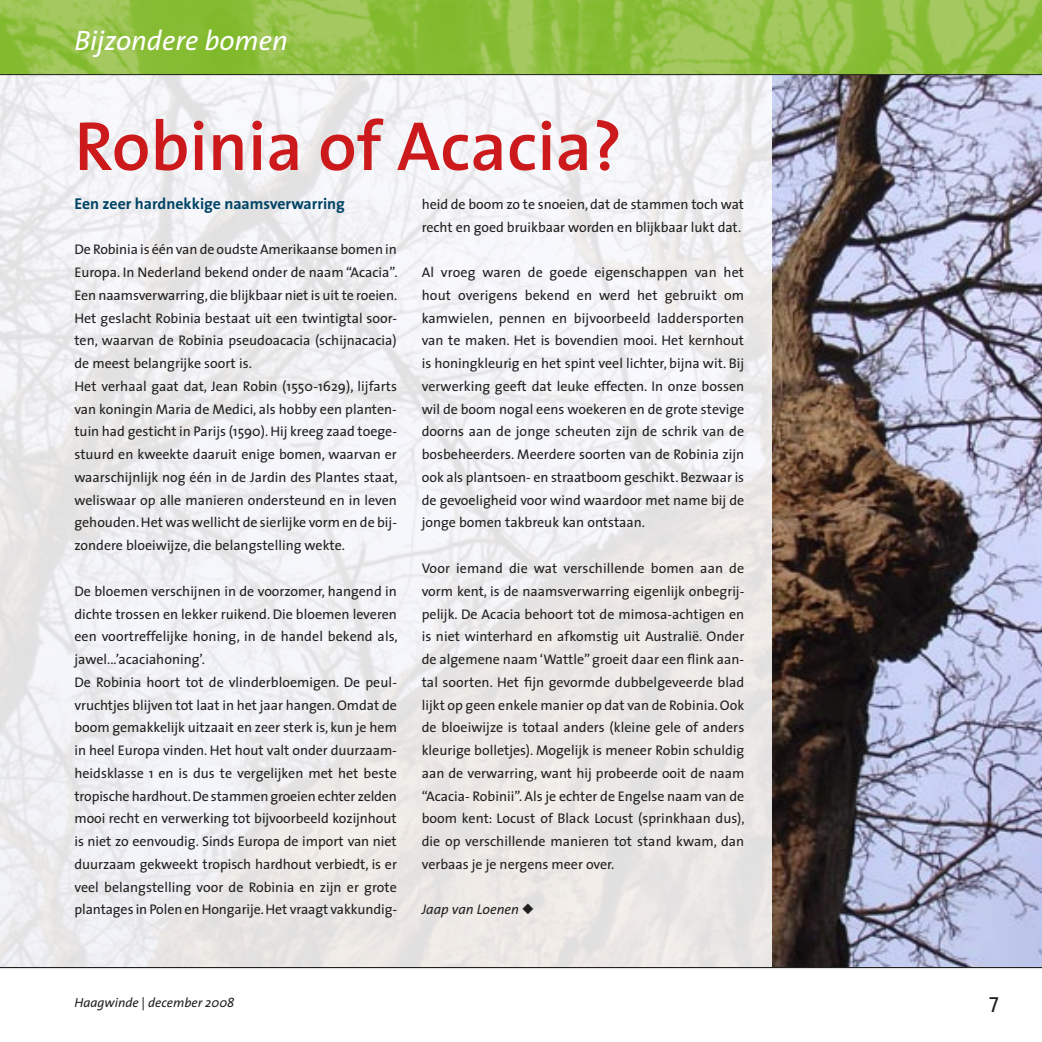
<style>
.page{position:relative;width:1042px;height:1042px;background:#fff}
.page>*{position:absolute;margin:0;border:0;box-sizing:border-box;transform-origin:0 0}
.t1{font:600 70px "The Sans";color:#cc1a1c}
.t2{font:italic 28px "The Sans";color:#fff}
.t3{font:21px "The Sans";color:#20201e}
.t4{font:700 15.75px "The Sans";color:#046}
.t5{font:14px/22.8px "The Sans";color:#20201e}
.t6{font:italic 14px "The Sans";color:#20201e}
.t7{font:italic 13.12px "The Sans";color:#20201e}
</style>
<div class="page">
<img style="left:772px;top:75px;width:270px;height:892px">
<svg style="left:0;top:0;width:1042px;height:74px;background:#92c145"></svg>
<hr style="left:0;top:967px;width:1042px;height:1px;background:#20201e">
<hr style="left:0;top:74px;width:1042px;height:1px;background:#20201e">
<h2 class="t2" style="left:74px;top:17px;width:215px">Bijzondere bomen</h2>
<h1 class="t1" style="left:74px;top:88px;width:549px">Robinia of Acacia?</h1>
<p class="t4" style="left:74px;top:190px;width:272px">Een zeer hardnekkige naamsverwarring</p>
<p class="t5" style="left:74px;top:238px;width:325px">De Robinia is één van de oudste Amerikaanse bomen in Europa. In Nederland bekend onder de naam “Acacia”.<br>Een naamsverwarring, die blijkbaar niet is uit te roeien.<br>Het geslacht Robinia bestaat uit een twintigtal soor&shy;ten, waarvan de Robinia pseudoacacia (schijnacacia) de meest belangrijke soort is.<br>Het verhaal gaat dat, Jean Robin (1550-1629), lijfarts van koningin Maria de Medici, als hobby een planten&shy;tuin had gesticht in Parijs (1590). Hij kreeg zaad toege&shy;stuurd en kweekte daaruit enige bomen, waarvan er waarschijnlijk nog één in de Jardin des Plantes staat, weliswaar op alle manieren ondersteund en in leven gehouden. Het was wellicht de sierlijke vorm en de bij&shy;zondere bloeiwijze, die belangstelling wekte.</p>
<p class="t5" style="left:74px;top:579px;width:325px">De bloemen verschijnen in de voorzomer, hangend in dichte trossen en lekker ruikend. Die bloemen leveren een voortreffelijke honing, in de handel bekend als, jawel...’acaciahoning’.<br>De Robinia hoort tot de vlinderbloemigen. De peul&shy;vruchtjes blijven tot laat in het jaar hangen. Omdat de boom gemakkelijk uitzaait en zeer sterk is, kun je hem in heel Europa vinden. Het hout valt onder duurzaam&shy;heidsklasse 1 en is dus te vergelijken met het beste tropische hardhout. De stammen groeien echter zelden mooi recht en verwerking tot bijvoorbeeld kozijnhout is niet zo eenvoudig. Sinds Europa de import van niet duurzaam gekweekt tropisch hardhout verbiedt, is er veel belangstelling voor de Robinia en zijn er grote plantages in Polen en Hongarije. Het vraagt vakkundig-</p>
<p class="t5" style="left:422px;top:192px;width:324px">heid de boom zo te snoeien, dat de stammen toch wat recht en goed bruikbaar worden en blijkbaar lukt dat.</p>
<p class="t5" style="left:422px;top:261px;width:324px;text-align:justify">Al vroeg waren de goede eigenschappen van het hout overigens bekend en werd het gebruikt om kamwielen, pennen en bijvoorbeeld laddersporten van te maken. Het is bovendien mooi. Het kernhout is honingkleurig en het spint veel lichter, bijna wit. Bij verwerking geeft dat leuke effecten. In onze bossen wil de boom nogal eens woekeren en de grote stevige doorns aan de jonge scheuten zijn de schrik van de bosbeheerders. Meerdere soorten van de Robinia zijn ook als plantsoen- en straatboom geschikt. Bezwaar is de gevoeligheid voor wind waardoor met name bij de jonge bomen takbreuk kan ontstaan.</p>
<p class="t5" style="left:422px;top:556px;width:324px;text-align:justify">Voor iemand die wat verschillende bomen aan de vorm kent, is de naamsverwarring eigenlijk onbegrij&shy;pelijk. De Acacia behoort tot de mimosa-achtigen en is niet winterhard en afkomstig uit Australië. Onder de algemene naam ‘Wattle” groeit daar een flink aan&shy;tal soorten. Het fijn gevormde dubbelgeveerde blad lijkt op geen enkele manier op dat van de Robinia. Ook de bloeiwijze is totaal anders (kleine gele of anders kleurige bolletjes). Mogelijk is meneer Robin schuldig aan de verwarring, want hij probeerde ooit de naam “Acacia- Robinii”. Als je echter de Engelse naam van de boom kent: Locust of Black Locust (sprinkhaan dus), die op verschillende manieren tot stand kwam, dan verbaas je je nergens meer over.</p>
<p class="t6" style="left:422px;top:898px;width:114px">Jaap van Loenen ◆</p>
<p class="t7" style="left:74px;top:991px;width:161px">Haagwinde | december 2008</p>
<h3 class="t3" style="left:989px;top:983px;width:11px">7</h3>
</div>
